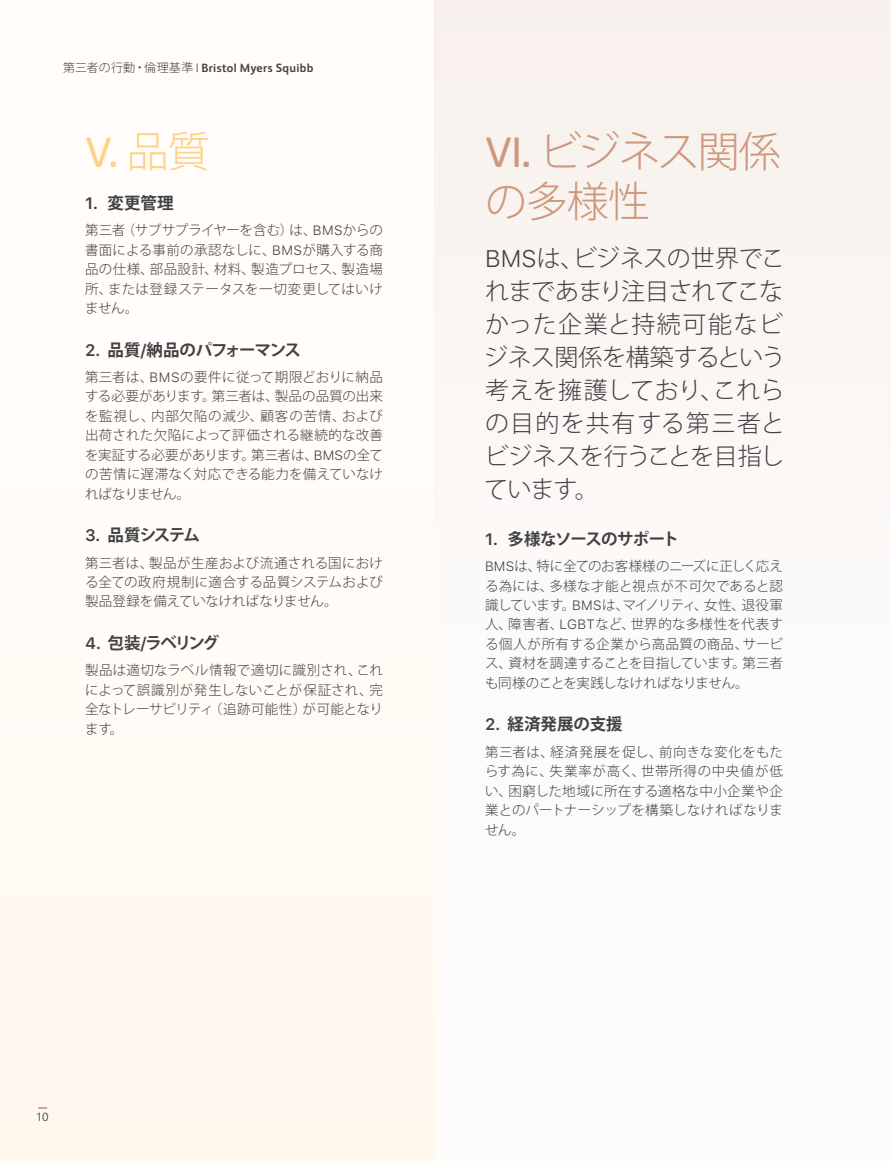
<style>
.page{position:relative;width:891px;height:1161px;background:#fff}
.page>*{position:absolute;margin:0;border:0;box-sizing:border-box;transform-origin:0 0}
.t1{font:300 42px/50.4px "Koz Go Pro";letter-spacing:-.035em;color:#cd987b}
.t2{font:42px "Rubik";color:#ffd186}
.t3{font:300 24px/33px "Koz Go Pro";letter-spacing:-.015em;color:#414042;text-align:justify}
.t4{font:700 16.5px "Koz Go Pro";letter-spacing:-.04em;color:#414042}
.t5{font:700 16.5px "Koz Go Pro";color:#414042}
.t6{font:300 13.5px/19.5px "Koz Go Pro";letter-spacing:.005em;color:#414042;text-align:justify}
.t7{font:700 12px "BMS Humanity";letter-spacing:.025em;color:#414042}
.t8{font:300 12px "BMS Humanity";color:#414042}
.s1{font-family:"Koz Go Pro";font-weight:300}
.s2{font-weight:300}
.s3{font-family:"SF Pro Text";font-weight:600}
.s4{font-family:"SF Pro Text"}
.s5{font-family:"Rubik";font-weight:400}
</style>
<div class="page">
<div style="left:0;top:0;width:435px;height:1161px;background:#fffbf7"></div>
<div style="left:435px;top:0;width:456px;height:1161px;background:#fcfaf8"></div>
<p class="t7" style="left:63px;top:60px;width:252px"><span class="s1">第三者の行動・倫理基準</span> <span class="s2">|</span> Bristol Myers Squibb</p>
<h1 class="t2" style="left:85px;top:129px;width:126px">V. <span class="s1">品質</span></h1>
<p class="t4" style="left:85px;top:192px;width:90px"><span class="s3">1.</span> 変更管理</p>
<p class="t6" style="left:85px;top:221px;width:299px">第三者（サブサプライヤーを含む）は、<span class="s4">BMS</span>からの書面による事前の承認なしに、<span class="s4">BMS</span>が購入する商品の仕様、部品設計、材料、製造プロセス、製造場所、または登録ステータスを一切変更してはいけません。</p>
<p class="t4" style="left:85px;top:339px;width:217px"><span class="s3">2.</span> 品質<span class="s3">/</span>納品のパフォーマンス</p>
<p class="t6" style="left:85px;top:367px;width:299px">第三者は、<span class="s4">BMS</span>の要件に従って期限どおりに納品する必要があります。第三者は、製品の品質の出来を監視し、内部欠陥の減少、顧客の苦情、および出荷された欠陥によって評価される継続的な改善を実証する必要があります。第三者は、<span class="s4">BMS</span>の全ての苦情に遅滞なく対応できる能力を備えていなければなりません。</p>
<p class="t4" style="left:85px;top:525px;width:116px"><span class="s3">3.</span> 品質システム</p>
<p class="t6" style="left:85px;top:553px;width:299px">第三者は、製品が生産および流通される国における全ての政府規制に適合する品質システムおよび製品登録を備えていなければなりません。</p>
<p class="t4" style="left:85px;top:632px;width:136px"><span class="s3">4.</span> 包装<span class="s3">/</span>ラベリング</p>
<p class="t6" style="left:85px;top:660px;width:299px">製品は適切なラベル情報で適切に識別され、これによって誤識別が発生しないことが保証され、完全なトレーサビリティ（追跡可能性）が可能となります。</p>
<h1 class="t1" style="left:485px;top:126px;width:297px"><span class="s5">VI.</span> ビジネス関係の多様性</h1>
<h2 class="t3" style="left:484px;top:242px;width:302px"><span class="s4">BMS</span>は、ビジネスの世界でこれまであまり注目されてこなかった企業と持続可能なビジネス関係を構築するという考えを擁護しており、これらの目的を共有する第三者とビジネスを行うことを目指しています。</h2>
<p class="t4" style="left:485px;top:528px;width:196px"><span class="s3">1.</span> 多様なソースのサポート</p>
<p class="t6" style="left:485px;top:556px;width:299px"><span class="s4">BMS</span>は、特に全てのお客様様のニーズに正しく応える為には、多様な才能と視点が不可欠であると認識しています。<span class="s4">BMS</span>は、マイノリティ、女性、退役軍人、障害者、<span class="s4">LGBT</span>など、世界的な多様性を代表する個人が所有する企業から高品質の商品、サービス、資材を調達することを目指しています。第三者も同様のことを実践しなければなりません。</p>
<p class="t5" style="left:485px;top:714px;width:139px"><span class="s3">2.</span> 経済発展の支援</p>
<p class="t6" style="left:485px;top:742px;width:299px">第三者は、経済発展を促し、前向きな変化をもたらす為に、失業率が高く、世帯所得の中央値が低い、困窮した地域に所在する適格な中小企業や企業とのパートナーシップを構築しなければなりません。</p>
<p class="t8" style="left:36px;top:1108px;width:14px">10</p>
</div>
